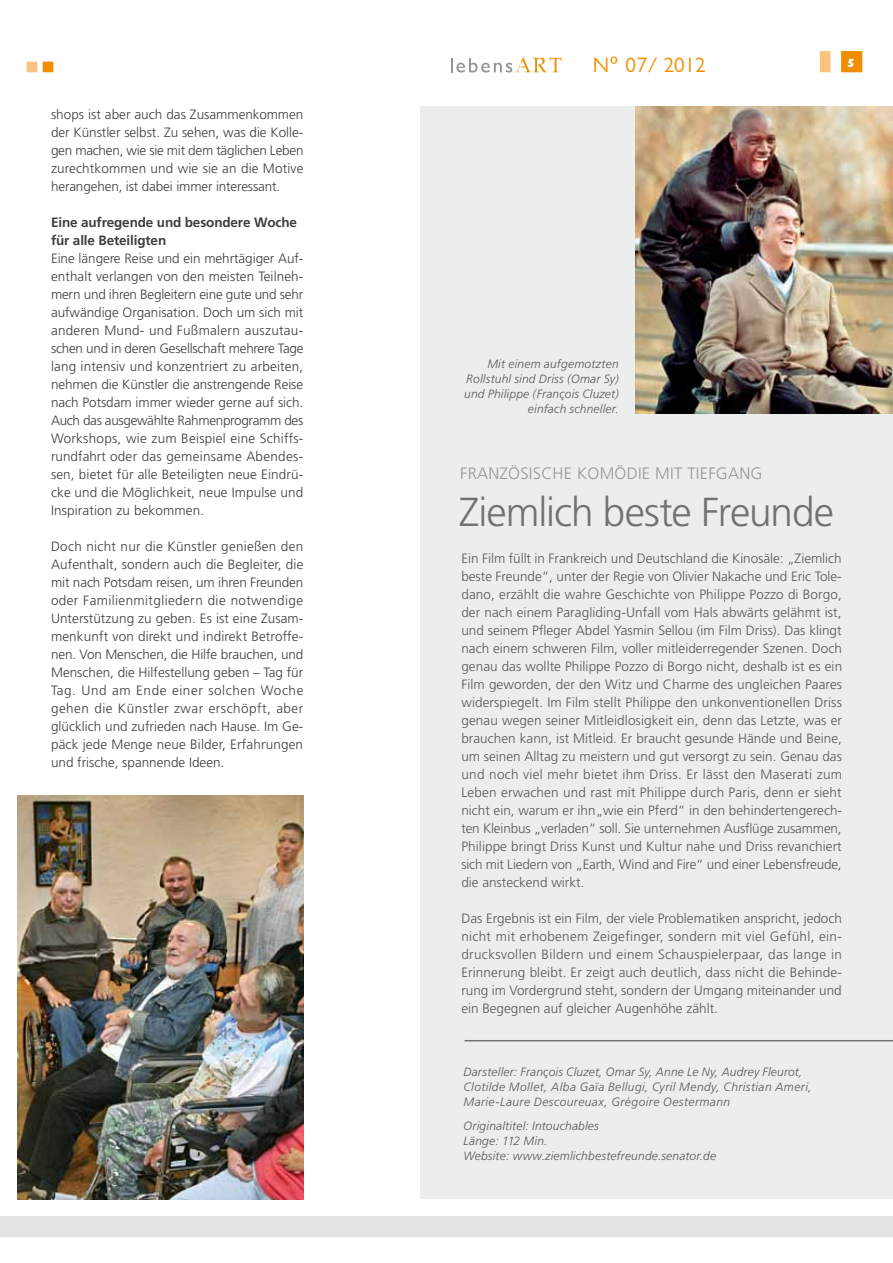
<style>
.page{position:relative;width:893px;height:1263px;background:#fff}
.page>*{position:absolute;margin:0;border:0;box-sizing:border-box;transform-origin:0 0}
.t1{font:300 40.5px "Frutiger";letter-spacing:-.025em;color:#707172}
.t2{font:21px "Gill Sans";color:#f18e00}
.t3{font:300 16.5px "Frutiger";letter-spacing:.015em;color:#96989a}
.t4{font:300 13.5px/18px "Frutiger";color:#58585a;text-align:justify}
.t5{font:300 13.5px/18px "Frutiger";letter-spacing:.01em;color:#3e3d40;text-align:justify}
.t6{font:700 13.5px/18px "Frutiger";letter-spacing:-.01em;color:#3e3d40}
.t7{font:italic 300 12px/15px "Frutiger";letter-spacing:.02em;color:#58585a}
.t8{font:800 12px "Gill Sans";color:#fff}
.s1{font-family:"Helvetica"}
</style>
<div class="page">
<div style="left:820px;top:51px;width:10px;height:21px;background:#fac381"></div>
<div style="left:841px;top:51px;width:21px;height:21px;background:#f18e00;border:2px solid #f18e00"></div>
<div style="left:27px;top:62px;width:10px;height:10px;background:#fac381"></div>
<div style="left:43px;top:62px;width:10px;height:10px;background:#f18e00"></div>
<div style="left:0;top:1216px;width:893px;height:21px;background:#e3e4e4"></div>
<img style="left:17px;top:795px;width:286px;height:404px">
<div style="left:421px;top:106px;width:472px;height:1093px;background:#eceded"></div>
<img style="left:635px;top:106px;width:258px;height:308px">
<hr style="left:465px;top:1040px;width:428px;height:1px;background:#707172">
<svg style="left:451px;top:58px;width:111px;height:15px"></svg>
<p class="t5" style="left:51px;top:106px;width:254px">shops ist aber auch das Zusammenkommen der Künstler selbst. Zu sehen, was die Kolle&shy;gen machen, wie sie mit dem täglichen Leben zurechtkommen und wie sie an die Motive herangehen, ist dabei immer interessant.</p>
<p class="t6" style="left:51px;top:213px;width:247px">Eine aufregende und besondere Woche für alle Beteiligten</p>
<p class="t5" style="left:51px;top:250px;width:254px">Eine längere Reise und ein mehrtägiger Auf&shy;enthalt verlangen von den meisten Teilneh&shy;mern und ihren Begleitern eine gute und sehr aufwändige Organisation. Doch um sich mit anderen Mund- und Fußmalern auszutau&shy;schen und in deren Gesellschaft mehrere Tage lang intensiv und konzentriert zu arbeiten, nehmen die Künstler die anstrengende Reise nach Potsdam immer wieder gerne auf sich.<br>Auch das ausgewählte Rahmenprogramm des Workshops, wie zum Beispiel eine Schiffs&shy;rundfahrt oder das gemeinsame Abendes&shy;sen, bietet für alle Beteiligten neue Eindrü&shy;cke und die Möglichkeit, neue Impulse und Inspiration zu bekommen.</p>
<p class="t5" style="left:51px;top:537px;width:254px">Doch nicht nur die Künstler genießen den Aufenthalt, sondern auch die Begleiter, die mit nach Potsdam reisen, um ihren Freunden oder Familienmitgliedern die notwendige U nterstützung zu geben. Es ist eine Zusam&shy;menkunft von direkt und indirekt Betroffe&shy;nen. Von Menschen, die Hilfe brauchen, und Menschen, die Hilfestellung geben – Tag für Tag. U nd am Ende einer solchen Woche gehen die Künstler zwar erschöpft, aber glücklich und zufrieden nach Hause. Im Ge&shy;päck jede Menge neue Bilder, Erfahrungen und frische, spannende Ideen.</p>
<h2 class="t2" style="left:593px;top:53px;width:114px">N<span class="s1">º</span> 07/ 2012</h2>
<p class="t8" style="left:847px;top:56px;width:10px">5</p>
<p class="t7" style="left:464px;top:356px;width:156px;text-align:right">Mit einem aufgemotzten<br>Rollstuhl sind Driss (Omar Sy) und Philippe (François Cluzet) einfach schneller.</p>
<p class="t3" style="left:460px;top:464px;width:259px">Französisch e Komödie m it Tiefga</p>
<p class="t3" style="left:739px;top:464px;width:22px">ng</p>
<h1 class="t1" style="left:459px;top:489px;width:376px">Ziemlich beste Freunde</h1>
<p class="t4" style="left:461px;top:549px;width:382px">Ein Film füllt in Frankreich und Deutschland die Kinosäle: „Ziemlich beste Freunde“, unter der Regie von Olivier Nakache und Eric Tole&shy;dano, erzählt die wahre Geschichte von Philippe Pozzo di Borgo, der nach einem Paragliding-U nfall vom Hals abwärts gelähmt ist, und seinem Pfleger Abdel Yasmin Sellou (im Film Driss). Das klingt nach einem schweren Film, voller mitleiderregender Szenen. Doch genau das wollte Philippe Pozzo di Borgo nicht, deshalb ist es ein Film geworden, der den Witz und Charme des ungleichen Paares widerspiegelt. Im Film stellt Philippe den unkonventionellen Driss genau wegen seiner Mitleidlosigkeit ein, denn das Letzte, was er brauchen kann, ist Mitleid. Er braucht gesunde Hände und Beine, um seinen Alltag zu meistern und gut versorgt zu sein. Genau das und noch viel mehr bietet ihm Driss. Er lässt den Maserati zum Leben erwachen und rast mit Philippe durch Paris, denn er sieht nicht ein, warum er ihn„wie ein Pferd“ in den behindertengerech&shy;ten Kleinbus „verladen“ soll. Sie unternehmen Ausflüge zusammen, Philippe bringt Driss Kunst und Kultur nahe und Driss revanchiert sich mit Liedern von „Earth, Wind and Fire“ und einer Lebensfreude, die ansteckend wirkt.</p>
<p class="t4" style="left:461px;top:909px;width:382px">Das Ergebnis ist ein Film, der viele Problematiken anspricht, jedoch nicht mit erhobenem Zeigefinger, sondern mit viel Gefühl, ein&shy;drucksvollen Bildern und einem Schauspielerpaar, das lange in Erinnerung bleibt. Er zeigt auch deutlich, dass nicht die Behinde&shy;rung im Vordergrund steht, sondern der U mgang miteinander und ein Begegnen auf gleicher Augenhöhe zählt.</p>
<p class="t7" style="left:463px;top:1065px;width:350px">Darsteller: François Cluzet, Omar Sy, Anne Le Ny, Audrey Fleurot,<br>Clotilde Mollet, Alba Gaïa Bellugi, Cyril Mendy, Christian Ameri,<br>Marie-Laure Descoureuax, Grégoire Oestermann</p>
<p class="t7" style="left:463px;top:1118px;width:254px">Originaltitel: Intouchables<br>Länge: 112 Min.<br>Website: www.ziemlichbestefreunde.senator.de</p>
</div>
